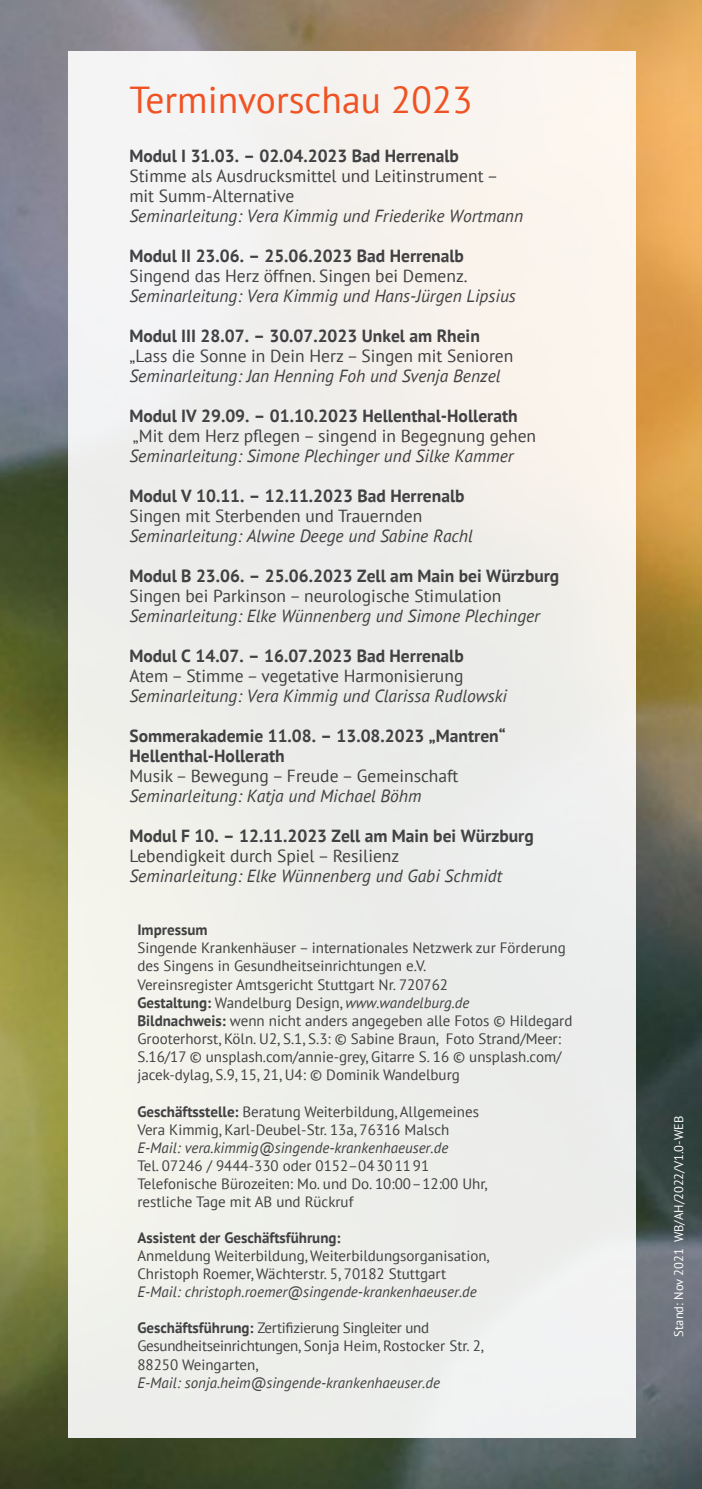
<style>
.page{position:relative;width:702px;height:1489px;background:#fff}
.page>*{position:absolute;margin:0;border:0;box-sizing:border-box;transform-origin:0 0}
.t1{font:37.5px "PT Sans";color:#f05323}
.t2{font:italic 17.5px "PT Sans";color:#414042}
.t3{font:700 17.5px/20px "PT Sans";color:#414042}
.t4{font:17.5px/20px "PT Sans";color:#414042}
.t5{font:15px/18px "PT Sans";color:#414042}
.t6{font:italic 15px "PT Sans";color:#414042}
.t7{font:15px/18px "PT Sans";letter-spacing:-.02em;color:#414042}
.t8{font:700 15px "PT Sans";color:#414042}
.t9{font:12.5px "PT Sans";color:#fff}
.s1{font-weight:700}
.s2{font-style:italic}
</style>
<div class="page">
<img style="left:0;top:0;width:702px;height:1488px">
<div style="left:68px;top:51px;width:567px;height:1386px;background:#efefeb"></div>
<h1 class="t1" style="left:129px;top:76px;width:345px">Terminvorschau 2023</h1>
<p class="t3" style="left:129px;top:146px;width:331px">Modul I 31.03. – 02.04.2023 Bad Herrenalb</p>
<p class="t4" style="left:129px;top:165px;width:370px">Stimme als Ausdrucksmittel und Leitinstrument – mit Summ-Alternative</p>
<p class="t2" style="left:129px;top:206px;width:395px">Seminarleitung: Vera Kimmig und Friederike Wortmann</p>
<p class="t3" style="left:129px;top:246px;width:336px">Modul II 23.06. – 25.06.2023 Bad Herrenalb</p>
<p class="t4" style="left:129px;top:265px;width:339px">Singend das Herz öffnen. Singen bei Demenz.</p>
<p class="t2" style="left:129px;top:286px;width:388px">Seminarleitung: Vera Kimmig und Hans-Jürgen Lipsius</p>
<p class="t3" style="left:129px;top:326px;width:352px">Modul III 28.07. – 30.07.2023 Unkel am Rhein</p>
<p class="t4" style="left:129px;top:345px;width:385px">„Lass die Sonne in Dein Herz – Singen mit Senioren</p>
<p class="t2" style="left:129px;top:366px;width:372px">Seminarleitung: Jan Henning Foh und Svenja Benzel</p>
<p class="t3" style="left:129px;top:406px;width:390px">Modul IV 29.09. – 01.10.2023 Hellenthal-Hollerath</p>
<p class="t4" style="left:133px;top:425px;width:405px">„Mit dem Herz pflegen – singend in Begegnung gehen</p>
<p class="t2" style="left:129px;top:446px;width:385px">Seminarleitung: Simone Plechinger und Silke Kammer</p>
<p class="t3" style="left:129px;top:486px;width:336px">Modul V 10.11. – 12.11.2023 Bad Herrenalb</p>
<p class="t4" style="left:129px;top:505px;width:294px">Singen mit Sterbenden und Trauernden</p>
<p class="t2" style="left:129px;top:526px;width:345px">Seminarleitung: Alwine Deege und Sabine Rachl</p>
<p class="t3" style="left:129px;top:566px;width:431px">Modul B 23.06. – 25.06.2023 Zell am Main bei Würzburg</p>
<p class="t4" style="left:129px;top:585px;width:373px">Singen bei Parkinson – neurologische Stimulation</p>
<p class="t2" style="left:129px;top:606px;width:412px">Seminarleitung: Elke Wünnenberg und Simone Plechinger</p>
<p class="t3" style="left:129px;top:646px;width:336px">Modul C 14.07. – 16.07.2023 Bad Herrenalb</p>
<p class="t4" style="left:129px;top:665px;width:335px">Atem – Stimme – vegetative Harmonisierung</p>
<p class="t2" style="left:129px;top:686px;width:379px">Seminarleitung: Vera Kimmig und Clarissa Rudlowski</p>
<p class="t3" style="left:129px;top:726px;width:378px">Sommerakademie 11.08. – 13.08.2023 „Mantren“<br>Hellenthal-Hollerath</p>
<p class="t4" style="left:129px;top:765px;width:330px">Musik – Bewegung – Freude – Gemeinschaft</p>
<p class="t2" style="left:129px;top:786px;width:294px">Seminarleitung: Katja und Michael Böhm</p>
<p class="t3" style="left:129px;top:826px;width:406px">Modul F 10. – 12.11.2023 Zell am Main bei Würzburg</p>
<p class="t4" style="left:129px;top:845px;width:271px">Lebendigkeit durch Spiel – Resilienz</p>
<p class="t2" style="left:129px;top:866px;width:374px">Seminarleitung: Elke Wünnenberg und Gabi Schmidt</p>
<p class="t8" style="left:137px;top:921px;width:72px">Impressum</p>
<p class="t5" style="left:137px;top:938px;width:430px">Singende Krankenhäuser – internationales Netzwerk zur Förderung des Singens in Gesundheitseinrichtungen e.V.</p>
<p class="t5" style="left:137px;top:975px;width:436px">Vereinsregister Amtsgericht Stuttgart Nr. 720762<br><span class="s1">Gestaltung:</span> Wandelburg Design, <span class="s2">www.wandelburg.de<br></span><span class="s1">Bildnachweis:</span> wenn nicht anders angegeben alle Fotos © Hildegard Grooterhorst, Köln. U2, S.1, S.3: © Sabine Braun, Foto Strand/Meer:<br>S.16/17 © unsplash.com/annie-grey, Gitarre S. 16 © unsplash.com/ jacek-dylag, S.9, 15, 21, U4: © Dominik Wandelburg</p>
<p class="t5" style="left:137px;top:1102px;width:343px"><span class="s1">Geschäftsstelle:</span> Beratung Weiterbildung, Allgemeines<br>Vera Kimmig, Karl-Deubel-Str. 13a, 76316 Malsch</p>
<p class="t6" style="left:137px;top:1140px;width:312px">E-Mail: vera.kimmig@singende-krankenhaeuser.de</p>
<p class="t5" style="left:137px;top:1156px;width:351px">Tel. 07246 / 9444-330 oder 0152–04301191<br>Telefonische Bürozeiten: Mo. und Do. 10:00–12:00 Uhr, restliche Tage mit AB und Rückruf</p>
<p class="t8" style="left:137px;top:1230px;width:205px">Assistent der Geschäftsführung:</p>
<p class="t5" style="left:137px;top:1246px;width:353px">Anmeldung Weiterbildung, Weiterbildungsorganisation,<br>Christoph Roemer, Wächterstr. 5, 70182 Stuttgart</p>
<p class="t6" style="left:137px;top:1284px;width:341px">E-Mail: christoph.roemer@singende-krankenhaeuser.de</p>
<p class="t7" style="left:137px;top:1318px;width:348px"><span class="s1">Geschäftsführung:</span> Zertifizierung Singleiter und<br>Gesundheitseinrichtungen, Sonja Heim, Rostocker Str. 2,<br>88250 Weingarten,</p>
<p class="t6" style="left:137px;top:1374px;width:304px">E-Mail: sonja.heim@singende-krankenhaeuser.de</p>
<p class="t9" style="left:670px;top:1336px;width:222px;rotate:-90deg">Stand: Nov 2021 WB/AH/2022/V1.0-WEB</p>
</div>
